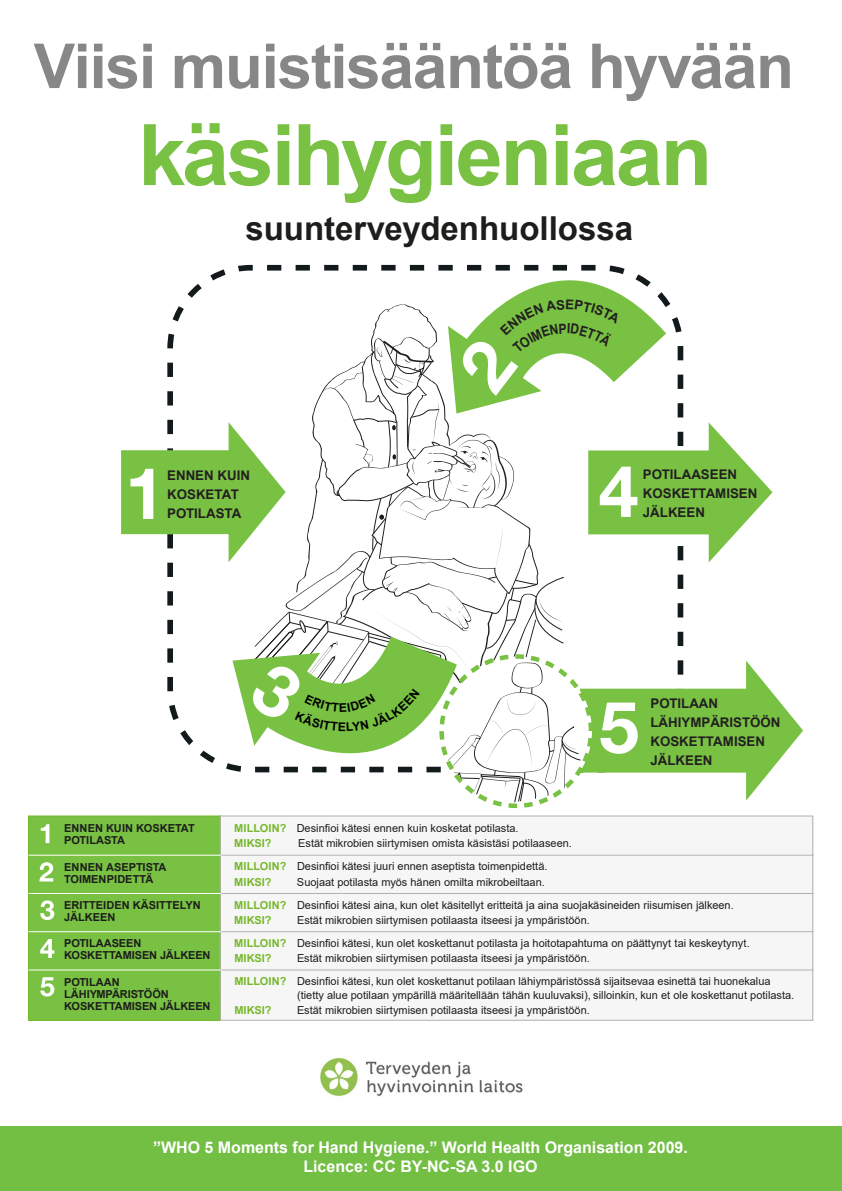
<style>
.page{position:relative;width:842px;height:1191px;background:#fff}
.page>*{position:absolute;margin:0;border:0;box-sizing:border-box;transform-origin:0 0}
.t1{font:700 85px "Arial";letter-spacing:-.03em;color:#78c143}
.t2{font:700 62px "Arial";letter-spacing:-.02em;color:#878787}
.t3{font:700 33px "Arial";color:#1d1d1b}
.t4{font:700 16px/19.2px "Arial";color:#fff;text-align:center}
.t5{font:700 13.3px/19px "Arial";color:#231f20}
.t6{font:11px/23.3px "Arial";color:#1d1d1b}
.t7{font:700 11px/12px "Arial";letter-spacing:-.01em;color:#1d1d1b}
.t8{font:700 11px "Arial";color:#76b82a}
.s1{font-weight:700;color:#76b82a}
</style>
<div class="page">
<div style="left:221px;top:816px;width:593px;height:204px;background:#f6f6f6"></div>
<div style="left:220px;top:815px;width:593px;height:205px;border:1px solid #b2b2b2"></div>
<svg style="left:28px;top:815px;width:194px;height:206px"></svg>
<hr style="left:28px;top:855px;width:193px;height:1px;background:#fff">
<hr style="left:221px;top:855px;width:593px;height:1px;background:#b2b2b2">
<hr style="left:28px;top:893px;width:193px;height:1px;background:#fff">
<hr style="left:221px;top:893px;width:593px;height:1px;background:#b2b2b2">
<hr style="left:28px;top:931px;width:193px;height:1px;background:#fff">
<hr style="left:221px;top:931px;width:593px;height:1px;background:#b2b2b2">
<hr style="left:28px;top:969px;width:193px;height:1px;background:#fff">
<hr style="left:221px;top:969px;width:593px;height:1px;background:#b2b2b2">
<svg style="left:232px;top:815px;width:225px;height:1px"></svg>
<svg style="left:448px;top:264px;width:218px;height:35px"></svg>
<img style="left:319px;top:1057px;width:204px;height:40px">
<div style="left:0;top:1126px;width:841px;height:65px;background:#72bf44"></div>
<svg style="left:121px;top:299px;width:682px;height:507px"></svg>
<h2 class="t2" style="left:34px;top:23px;width:762px">Viisi muistisääntöä hyvään</h2>
<h1 class="t1" style="left:138px;top:95px;width:575px">käsihygieniaan</h1>
<h3 class="t3" style="left:245px;top:205px;width:389px">suunterveydenhuollossa</h3>
<p class="t5" style="left:167px;top:466px;width:84px">ENNEN KUIN<br>KOSKETAT<br>POTILASTA</p>
<p class="t5" style="left:643px;top:465px;width:116px">POTILAASEEN<br>KOSKETTAMISEN<br>JÄLKEEN</p>
<p class="t5" style="left:650px;top:694px;width:132px">POTILAAN<br>LÄHIYMPÄRISTÖÖN<br>KOSKETTAMISEN<br>JÄLKEEN</p>
<p class="t7" style="left:64px;top:822px;width:132px">ENNEN KUIN KOSKETAT<br>POTILASTA</p>
<p class="t6" style="left:234px;top:820px;width:286px;line-height:15.3px"><span class="s1">MILLOIN?</span> Desinfioi kätesi ennen kuin kosketat potilasta.<br><span class="s1">MIKSI?</span></p>
<p class="t6" style="left:234px;top:831px;width:339px;text-indent:64px">Estät mikrobien siirtymisen omista käsistäsi potilaaseen.<br><span class="s1">MILLOIN?</span> Desinfioi kätesi juuri ennen aseptista toimenpidettä.</p>
<p class="t8" style="left:234px;top:874px;width:39px">MIKSI?</p>
<p class="t7" style="left:64px;top:861px;width:104px">ENNEN ASEPTISTA<br>TOIMENPIDETTÄ</p>
<p class="t7" style="left:64px;top:899px;width:138px">ERITTEIDEN KÄSITTELYN<br>JÄLKEEN</p>
<p class="t7" style="left:64px;top:937px;width:148px">POTILAASEEN<br>KOSKETTAMISEN JÄLKEEN</p>
<p class="t7" style="left:64px;top:976px;width:148px">POTILAAN<br>LÄHIYMPÄRISTÖÖN<br>KOSKETTAMISEN JÄLKEEN</p>
<p class="t6" style="left:234px;top:870px;width:501px;text-indent:63px">Suojaat potilasta myös hänen omilta mikrobeiltaan.<br><span class="s1">MILLOIN?</span> Desinfioi kätesi aina, kun olet käsitellyt eritteitä ja aina suojakäsineiden riisumisen jälkeen.</p>
<p class="t8" style="left:234px;top:912px;width:39px">MIKSI?</p>
<p class="t6" style="left:234px;top:909px;width:517px;line-height:22.5px;text-indent:63px">Estät mikrobien siirtymisen potilaasta itseesi ja ympäristöön.<br><span class="s1">MILLOIN?</span> Desinfioi kätesi, kun olet koskettanut potilasta ja hoitotapahtuma on päättynyt tai keskeytynyt.</p>
<p class="t8" style="left:234px;top:950px;width:39px">MIKSI?</p>
<p class="t6" style="left:234px;top:946px;width:538px;text-indent:63px">Estät mikrobien siirtymisen potilaasta itseesi ja ympäristöön.<br><span class="s1">MILLOIN?</span> Desinfioi kätesi, kun olet koskettanut potilaan lähiympäristössä sijaitsevaa esinettä tai huonekalua</p>
<p class="t6" style="left:297px;top:983px;width:499px">(tietty alue potilaan ympärillä määritellään tähän kuuluvaksi), silloinkin, kun et ole koskettanut potilasta.</p>
<p class="t8" style="left:234px;top:1002px;width:39px">MIKSI?</p>
<p class="t6" style="left:297px;top:998px;width:294px">Estät mikrobien siirtymisen potilaasta itseesi ja ympäristöön.</p>
<h3 class="t4" style="left:153px;top:1137px;width:536px">”WHO 5 Moments for Hand Hygiene.” World Health Organisation 2009.<br>Licence: CC BY-NC-SA 3.0 IGO</h3>
</div>
